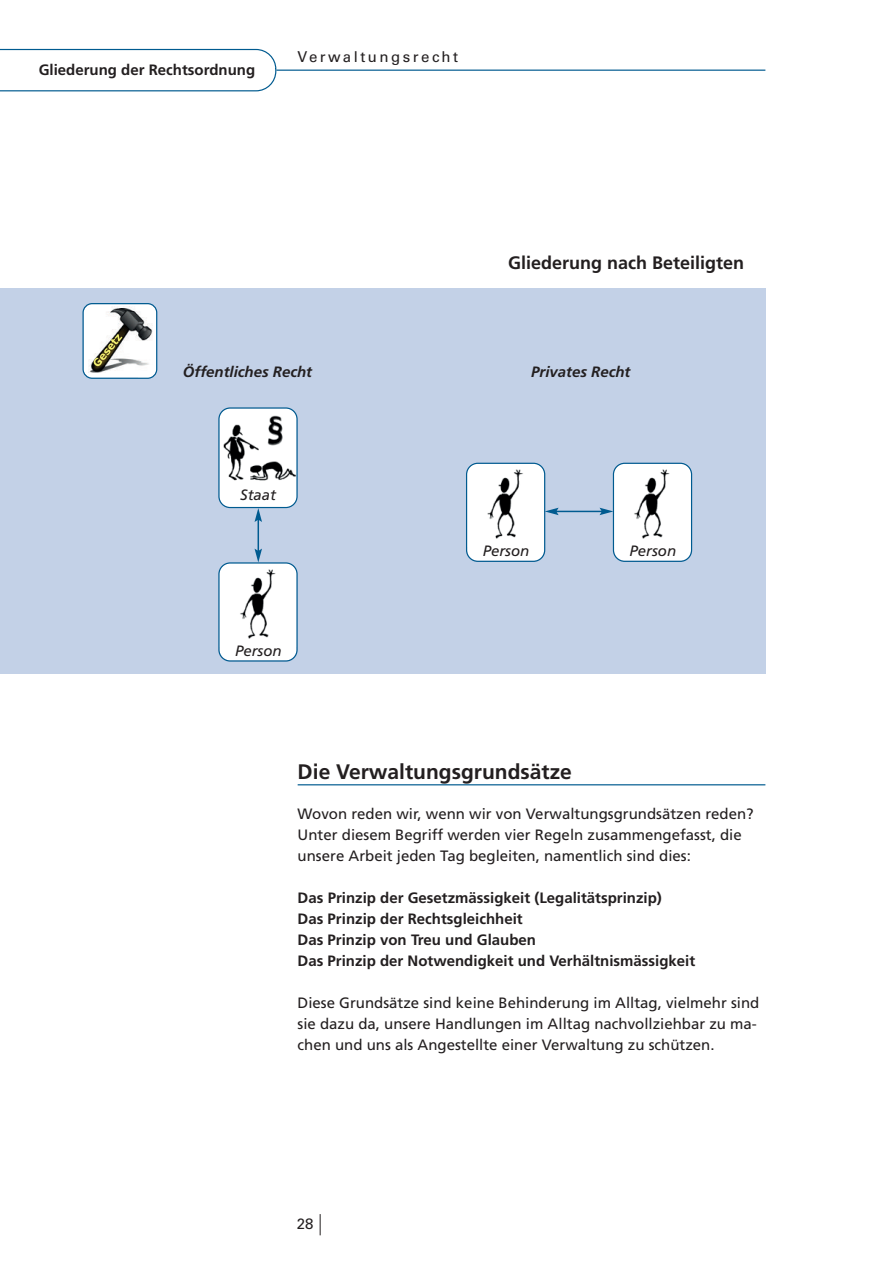
<style>
.page{position:relative;width:893px;height:1263px;background:#fff}
.page>*{position:absolute;margin:0;border:0;box-sizing:border-box;transform-origin:0 0}
.t1{font:700 21px "Frutiger LT Std";color:#231f20}
.t2{font:700 18px "Frutiger LT Std";color:#231f20}
.t3{font:15px/21px "Frutiger LT Std";color:#231f20}
.t4{font:700 15px/21px "Frutiger LT Std";color:#231f20}
.t5{font:italic 700 15px "Frutiger LT Std";color:#231f20}
.t6{font:italic 15px "Frutiger LT Std";color:#231f20}
.t7{font:15px "Univers LT Std";letter-spacing:.165em;color:#231f20}
</style>
<div class="page">
<svg style="left:0;top:49px;width:276px;height:42px"></svg>
<hr style="left:276px;top:70px;width:489px;height:1px;background:#005b90">
<hr style="left:298px;top:784px;width:467px;height:1px;background:#005b90">
<svg style="left:320px;top:1214px;width:1px;height:21px"></svg>
<div style="left:0;top:288px;width:766px;height:386px;background:#c3d1e7"></div>
<hr style="left:258px;top:519px;width:1px;height:32px;background:#005b90">
<hr style="left:556px;top:511px;width:46px;height:1px;background:#005b90">
<svg style="left:218px;top:407px;width:80px;height:115px;background:#ccd3d8"></svg>
<svg style="left:82px;top:303px;width:75px;height:76px;background:#c4cac9"></svg>
<svg style="left:218px;top:549px;width:80px;height:113px;background:#dbe2e8"></svg>
<svg style="left:466px;top:463px;width:93px;height:99px"></svg>
<svg style="left:599px;top:463px;width:93px;height:99px;background:#dce2e8"></svg>
<p class="t4" style="left:39px;top:60px;width:218px">Gliederung der Rechtsordnung</p>
<p class="t7" style="left:298px;top:51px;width:162px">Verwaltungsrecht</p>
<p class="t5" style="left:183px;top:366px;width:131px">Öffentliches Recht</p>
<p class="t6" style="left:240px;top:489px;width:37px">Staat</p>
<p class="t6" style="left:235px;top:645px;width:48px">Person</p>
<p class="t2" style="left:508px;top:255px;width:238px">Gliederung nach Beteiligten</p>
<p class="t5" style="left:531px;top:366px;width:101px">Privates Recht</p>
<p class="t6" style="left:483px;top:545px;width:48px">Person</p>
<p class="t6" style="left:630px;top:545px;width:48px">Person</p>
<h1 class="t1" style="left:298px;top:763px;width:276px">Die Verwaltungsgrundsätze</h1>
<p class="t3" style="left:298px;top:804px;width:458px">Wovon reden wir, wenn wir von Verwaltungsgrundsätzen reden?<br>Unter diesem Begriff werden vier Regeln zusammengefasst, die unsere Arbeit jeden Tag begleiten, namentlich sind dies:</p>
<p class="t4" style="left:298px;top:888px;width:399px">Das Prinzip der Gesetzmässigkeit (Legalitätsprinzip)<br>Das Prinzip der Rechtsgleichheit<br>Das Prinzip von Treu und Glauben<br>Das Prinzip der Notwendigkeit und Verhältnismässigkeit</p>
<p class="t3" style="left:298px;top:993px;width:463px">Diese Grundsätze sind keine Behinderung im Alltag, vielmehr sind sie dazu da, unsere Handlungen im Alltag nachvollziehbar zu ma&shy;chen und uns als Angestellte einer Verwaltung zu schützen.</p>
<p class="t7" style="left:297px;top:1218px;width:18px">28</p>
</div>
